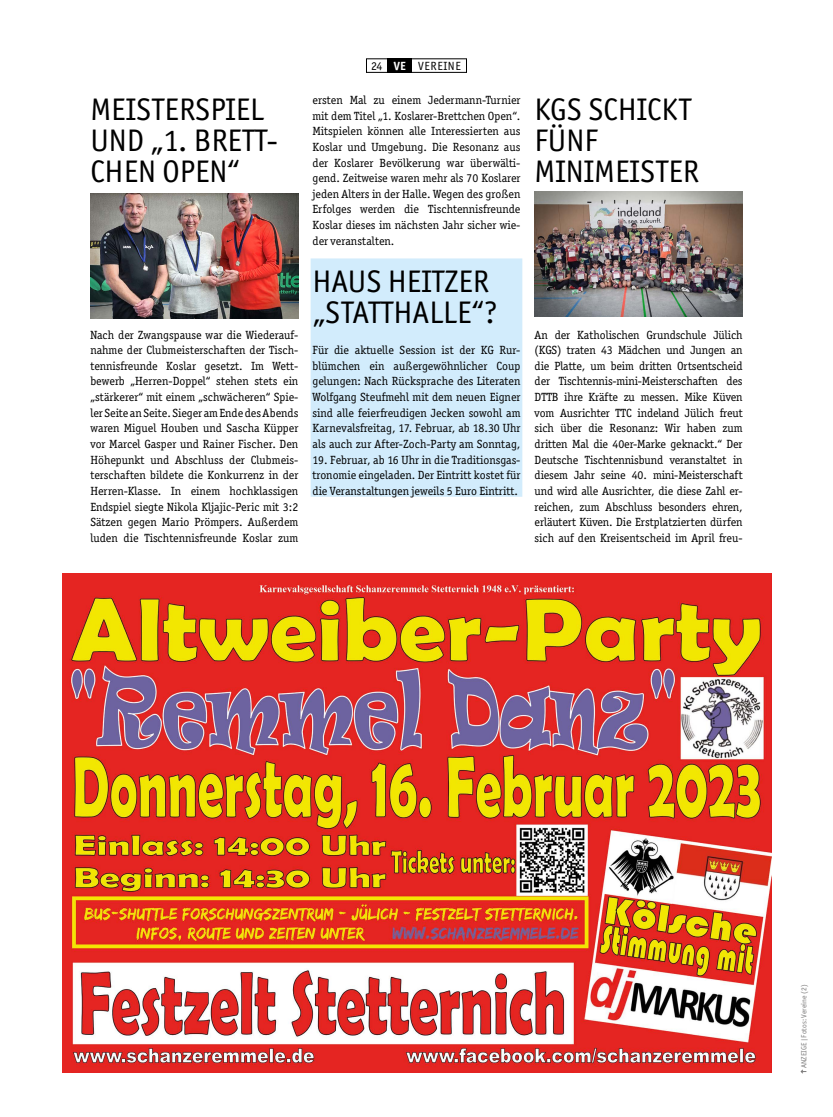
<style>
.page{position:relative;width:833px;height:1117px;background:#fff}
.page>*{position:absolute;margin:0;border:0;box-sizing:border-box;transform-origin:0 0}
.t1{font:31.25px/31.2px "Officina Sans ITC Std";color:#000}
.t2{font:11.88px/15.6px "Officina Ser ITC Std";color:#000;text-align:justify}
.t3{font:11.88px "Officina Sans ITC Std";letter-spacing:.05em;color:#000}
.t4{font:7.5px "Officina Sans ITC Std";color:#7c7b7b}
.s1{font-weight:700;color:#fff}
</style>
<div class="page">
<div style="left:311px;top:258px;width:211px;height:238px;background:#d2ecfc"></div>
<div style="left:366px;top:58px;width:101px;height:15px;border:1px solid #000"></div>
<div style="left:387px;top:58px;width:25px;height:15px;background:#000"></div>
<img style="left:90px;top:193px;width:208px;height:125px">
<img style="left:534px;top:191px;width:208px;height:125px">
<img style="left:62px;top:573px;width:709px;height:499px">
<svg style="left:800px;top:1069px;width:6px;height:4px"></svg>
<h1 class="t1" style="left:90px;top:93px;width:189px">MEISTERSPIEL<br>UND „1. BRETT-<br>CHEN OPEN“</h1>
<p class="t2" style="left:90px;top:326px;width:209px">Nach der Zwangspause war die Wiederauf&shy;nahme der Clubmeisterschaften der Tisch&shy;tennisfreunde Koslar gesetzt. Im Wett&shy;bewerb „Herren-Doppel“ stehen stets ein „stärkerer“ mit einem „schwächeren“ Spie&shy;ler Seite an Seite. Sieger am Ende des Abends waren Miguel Houben und Sascha Küpper vor Marcel Gasper und Rainer Fischer. Den Höhepunkt und Abschluss der Clubmeis&shy;terschaften bildete die Konkurrenz in der Herren-Klasse. In einem hochklassigen Endspiel siegte Nikola Kljajic-Peric mit 3:2<br>Sätzen gegen Mario Prömpers. Außerdem luden die Tischtennisfreunde Koslar zum</p>
<p class="t3" style="left:371px;top:59px;width:91px">24 <span class="s1">VE</span> VEREINE</p>
<p class="t2" style="left:312px;top:92px;width:209px">ersten Mal zu einem Jedermann-Turnier mit dem Titel „1. Koslarer-Brettchen Open“.<br>Mitspielen können alle Interessierten aus Koslar und Umgebung. Die Resonanz aus der Koslarer Bevölkerung war überwälti&shy;gend. Zeitweise waren mehr als 70 Koslarer jeden Alters in der Halle. Wegen des großen Erfolges werden die Tischtennisfreunde Koslar dieses im nächsten Jahr sicher wie&shy;der veranstalten.</p>
<h1 class="t1" style="left:312px;top:265px;width:187px">HAUS HEITZER „STATTHALLE“?</h1>
<p class="t2" style="left:312px;top:342px;width:209px">Für die aktuelle Session ist der KG Rur&shy;blümchen ein außergewöhnlicher Coup gelungen: Nach Rücksprache des Literaten Wolfgang Steufmehl mit dem neuen Eigner sind alle feierfreudigen Jecken sowohl am Karnevalsfreitag, 17. Februar, ab 18.30 Uhr als auch zur After-Zoch-Party am Sonntag,</p>
<p class="t2" style="left:312px;top:451px;width:209px">19. Februar, ab 16 Uhr in die Traditionsgas&shy;tronomie eingeladen. Der Eintritt kostet für die Veranstaltungen jeweils 5 Euro Eintritt.</p>
<h1 class="t1" style="left:534px;top:93px;width:166px">KGS SCHICKT<br>FÜNF<br>MINIMEISTER</h1>
<p class="t2" style="left:534px;top:326px;width:209px">An der Katholischen Grundschule Jülich (KGS) traten 43 Mädchen und Jungen an die Platte, um beim dritten Ortsentscheid der Tischtennis-mini-Meisterschaften des DTTB ihre Kräfte zu messen. Mike Küven vom Ausrichter TTC indeland Jülich freut sich über die Resonanz: Wir haben zum dritten Mal die 40er-Marke geknackt.“ Der Deutsche Tischtennisbund veranstaltet in diesem Jahr seine 40. mini-Meisterschaft und wird alle Ausrichter, die diese Zahl er&shy;reichen, zum Abschluss besonders ehren, erläutert Küven. Die Erstplatzierten dürfen sich auf den Kreisentscheid im April freu-</p>
<p class="t4" style="left:799px;top:1067px;width:85px;rotate:-90deg">ANZEIGE | Fotos: Vereine (2)</p>
</div>
